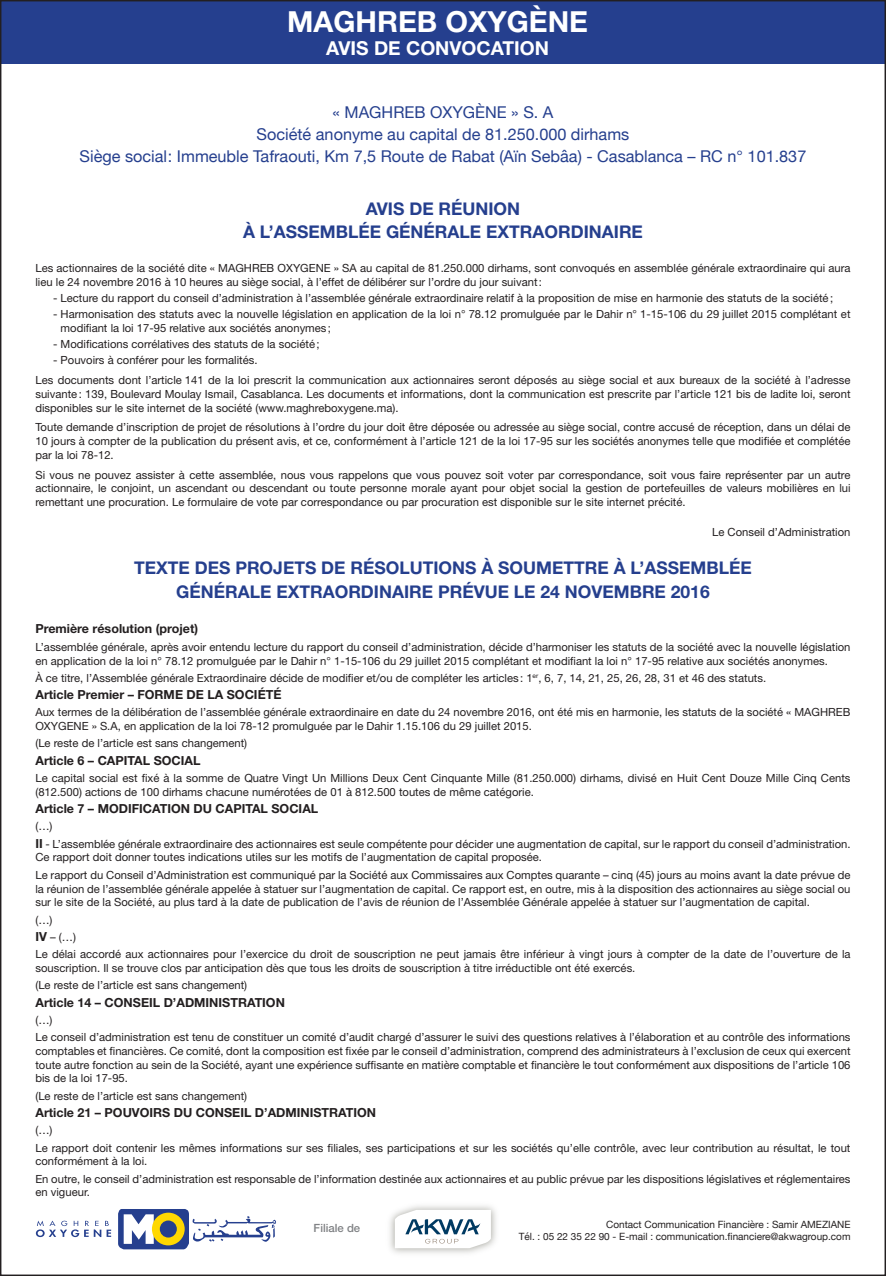
<style>
.page{position:relative;width:886px;height:1276px;background:#fff}
.page>*{position:absolute;margin:0;border:0;box-sizing:border-box;transform-origin:0 0}
.t1{font:700 29px "Helvetica Neue";color:#fff}
.t2{font:700 19.25px "Helvetica Neue";color:#fff}
.t3{font:700 17.5px/23.5px "Helvetica Neue";color:#253f8e;text-align:center}
.t4{font:16.25px/22px "Helvetica Neue";color:#253f8e;text-align:center}
.t5{font:700 12.5px "Helvetica Neue";color:#231f20}
.t6{font:500 11.38px "Helvetica Neue";color:#808285}
.t7{font:11.25px/13.8px "Helvetica Neue";color:#231f20}
.t8{font:10px/12px "Helvetica Neue";color:#231f20;text-align:right}
.s1{font-weight:700;font-size:12.5px}
</style>
<div class="page">
<div style="left:0;top:0;width:886px;height:64px;background:#253f8e"></div>
<svg style="left:36px;top:1220px;width:75px;height:17px"></svg>
<svg style="left:118px;top:1209px;width:158px;height:40px"></svg>
<img style="left:389px;top:1205px;width:107px;height:49px">
<svg style="left:395px;top:1209px;width:96px;height:39px"></svg>
<h1 class="t1" style="left:287px;top:3px;width:302px">MAGHREB OXYGÈNE</h1>
<h2 class="t2" style="left:326px;top:36px;width:224px">AVIS DE CONVOCATION</h2>
<h3 class="t4" style="left:80px;top:102px;width:728px">« MAGHREB OXYGÈNE » S. A<br>Société anonyme au capital de 81.250.000 dirhams<br>Siège social : Immeuble Tafraouti, Km 7,5 Route de Rabat (Aïn Sebâa) - Casablanca – RC n° 101.837</h3>
<h3 class="t3" style="left:243px;top:196px;width:401px">AVIS DE RÉUNION<br>À L’ASSEMBLÉE GÉNÉRALE EXTRAORDINAIRE</h3>
<p class="t7" style="left:35px;top:261px;width:817px">Les actionnaires de la société dite « MAGHREB OXYGENE » SA au capital de 81.250.000 dirhams, sont convoqués en assemblée générale extraordinaire qui aura lieu le 24 novembre 2016 à 10 heures au siège social, à l’effet de délibérer sur l’ordre du jour suivant:</p>
<p class="t7" style="left:53px;top:291px;width:781px">- Lecture du rapport du conseil d’administration à l’assemblée générale extraordinaire relatif à la proposition de mise en harmonie des statuts de la société;</p>
<p class="t7" style="left:61px;top:307px;width:791px;text-indent:-8px">- Harmonisation des statuts avec la nouvelle législation en application de la loi n° 78.12 promulguée par le Dahir n° 1-15-106 du 29 juillet 2015 complétant et modifiant la loi 17-95 relative aux sociétés anonymes ;</p>
<p class="t7" style="left:53px;top:337px;width:268px">- Modifications corrélatives des statuts de la société;</p>
<p class="t7" style="left:35px;top:350px;width:817px;line-height:19.8px;text-indent:18px">- Pouvoirs à conférer pour les formalités.<br>Les documents dont l’article 141 de la loi prescrit la communication aux actionnaires seront déposés au siège social et aux bureaux de la société à l’adresse</p>
<p class="t7" style="left:35px;top:387px;width:816px">suivante: 139, Boulevard Moulay Ismail, Casablanca. Les documents et informations, dont la communication est prescrite par l’article 121 bis de ladite loi, seront disponibles sur le site internet de la société (www.maghreboxygene.ma).</p>
<p class="t7" style="left:35px;top:420px;width:816px;text-align:justify">Toute demande d’inscription de projet de résolutions à l’ordre du jour doit être déposée ou adressée au siège social, contre accusé de réception, dans un délai de 10 jours à compter de la publication du présent avis, et ce, conformément à l’article 121 de la loi 17-95 sur les sociétés anonymes telle que modifiée et complétée par la loi 78-12.</p>
<p class="t7" style="left:35px;top:468px;width:817px;text-align:justify">Si vous ne pouvez assister à cette assemblée, nous vous rappelons que vous pouvez soit voter par correspondance, soit vous faire représenter par un autre actionnaire, le conjoint, un ascendant ou descendant ou toute personne morale ayant pour objet social la gestion de portefeuilles de valeurs mobilières en lui remettant une procuration. Le formulaire de vote par correspondance ou par procuration est disponible sur le site internet précité.</p>
<p class="t7" style="left:712px;top:525px;width:140px">Le Conseil d’Administration</p>
<h3 class="t3" style="left:134px;top:556px;width:619px">TEXTE DES PROJETS DE RÉSOLUTIONS À SOUMETTRE À L’ASSEMBLÉE<br>GÉNÉRALE EXTRAORDINAIRE PRÉVUE LE 24 NOVEMBRE 2016</h3>
<p class="t5" style="left:35px;top:621px;width:164px">Première résolution (projet)</p>
<p class="t7" style="left:35px;top:640px;width:816px">L’assemblée générale, après avoir entendu lecture du rapport du conseil d’administration, décide d’harmoniser les statuts de la société avec la nouvelle législation en application de la loi n° 78.12 promulguée par le Dahir n° 1-15-106 du 29 juillet 2015 complétant et modifiant la loi n° 17-95 relative aux sociétés anonymes.</p>
<p class="t7" style="left:35px;top:671px;width:732px">À ce titre, l’Assemblée générale Extraordinaire décide de modifier et/ou de compléter les articles: 1<sup>er</sup>, 6, 7, 14, 21, 25, 26, 28, 31 et 46 des statuts.</p>
<p class="t5" style="left:35px;top:687px;width:248px">Article Premier – FORME DE LA SOCIÉTÉ</p>
<p class="t7" style="left:35px;top:705px;width:816px">Aux termes de la délibération de l’assemblée générale extraordinaire en date du 24 novembre 2016, ont été mis en harmonie, les statuts de la société « MAGHREB<br>OXYGENE » S.A, en application de la loi 78-12 promulguée par le Dahir 1.15.106 du 29 juillet 2015.</p>
<p class="t7" style="left:35px;top:736px;width:213px">(Le reste de l’article est sans changement)</p>
<p class="t5" style="left:35px;top:752px;width:167px">Article 6 – CAPITAL SOCIAL</p>
<p class="t7" style="left:35px;top:771px;width:816px">Le capital social est fixé à la somme de Quatre Vingt Un Millions Deux Cent Cinquante Mille (81.250.000) dirhams, divisé en Huit Cent Douze Mille Cinq Cents (812.500) actions de 100 dirhams chacune numérotées de 01 à 812.500 toutes de même catégorie.</p>
<p class="t5" style="left:35px;top:801px;width:284px">Article 7 – MODIFICATION DU CAPITAL SOCIAL</p>
<p class="t7" style="left:35px;top:817px;width:817px;line-height:17.2px">(…)<br><span class="s1">II</span> - L’assemblée générale extraordinaire des actionnaires est seule compétente pour décider une augmentation de capital, sur le rapport du conseil d’administration.</p>
<p class="t7" style="left:35px;top:848px;width:816px;line-height:17.2px">Ce rapport doit donner toutes indications utiles sur les motifs de l’augmentation de capital proposée.<br>Le rapport du Conseil d’Administration est communiqué par la Société aux Commissaires aux Comptes quarante – cinq (45) jours au moins avant la date prévue de</p>
<p class="t7" style="left:35px;top:881px;width:816px">la réunion de l’assemblée générale appelée à statuer sur l’augmentation de capital. Ce rapport est, en outre, mis à la disposition des actionnaires au siège social ou sur le site de la Société, au plus tard à la date de publication de l’avis de réunion de l’Assemblée Générale appelée à statuer sur l’augmentation de capital.</p>
<p class="t7" style="left:35px;top:910px;width:817px;line-height:17.2px">(…)<br><span class="s1">IV</span> – (…)<br>Le délai accordé aux actionnaires pour l’exercice du droit de souscription ne peut jamais être inférieur à vingt jours à compter de la date de l’ouverture de la</p>
<p class="t7" style="left:35px;top:959px;width:601px;line-height:17.2px">souscription. Il se trouve clos par anticipation dès que tous les droits de souscription à titre irréductible ont été exercés. (Le reste de l’article est sans changement)</p>
<p class="t5" style="left:35px;top:994px;width:251px">Article 14 – CONSEIL D’ADMINISTRATION</p>
<p class="t7" style="left:35px;top:1011px;width:816px;line-height:17.2px">(…)<br>Le conseil d’administration est tenu de constituer un comité d’audit chargé d’assurer le suivi des questions relatives à l’élaboration et au contrôle des informations</p>
<p class="t7" style="left:35px;top:1044px;width:816px;text-align:justify">comptables et financières. Ce comité, dont la composition est fixée par le conseil d’administration, comprend des administrateurs à l’exclusion de ceux qui exercent toute autre fonction au sein de la Société, ayant une expérience suffisante en matière comptable et financière le tout conformément aux dispositions de l’article 106 bis de la loi 17-95.</p>
<p class="t7" style="left:35px;top:1088px;width:213px">(Le reste de l’article est sans changement)</p>
<p class="t5" style="left:35px;top:1104px;width:342px">Article 21 – POUVOIRS DU CONSEIL D’ADMINISTRATION</p>
<p class="t7" style="left:35px;top:1121px;width:816px;line-height:17.2px">(…)<br>Le rapport doit contenir les mêmes informations sur ses filiales, ses participations et sur les sociétés qu’elle contrôle, avec leur contribution au résultat, le tout</p>
<p class="t7" style="left:35px;top:1152px;width:816px;line-height:17.2px">conformément à la loi.<br>En outre, le conseil d’administration est responsable de l’information destinée aux actionnaires et au public prévue par les dispositions législatives et réglementaires</p>
<p class="t7" style="left:35px;top:1185px;width:56px">en vigueur.</p>
<p class="t6" style="left:314px;top:1221px;width:48px">Filiale de</p>
<p class="t8" style="left:519px;top:1219px;width:333px">Contact Communication Financière : Samir AMEZIANE<br>Tél. : 05 22 35 22 90 - E-mail : communication.financiere@akwagroup.com</p>
</div>
